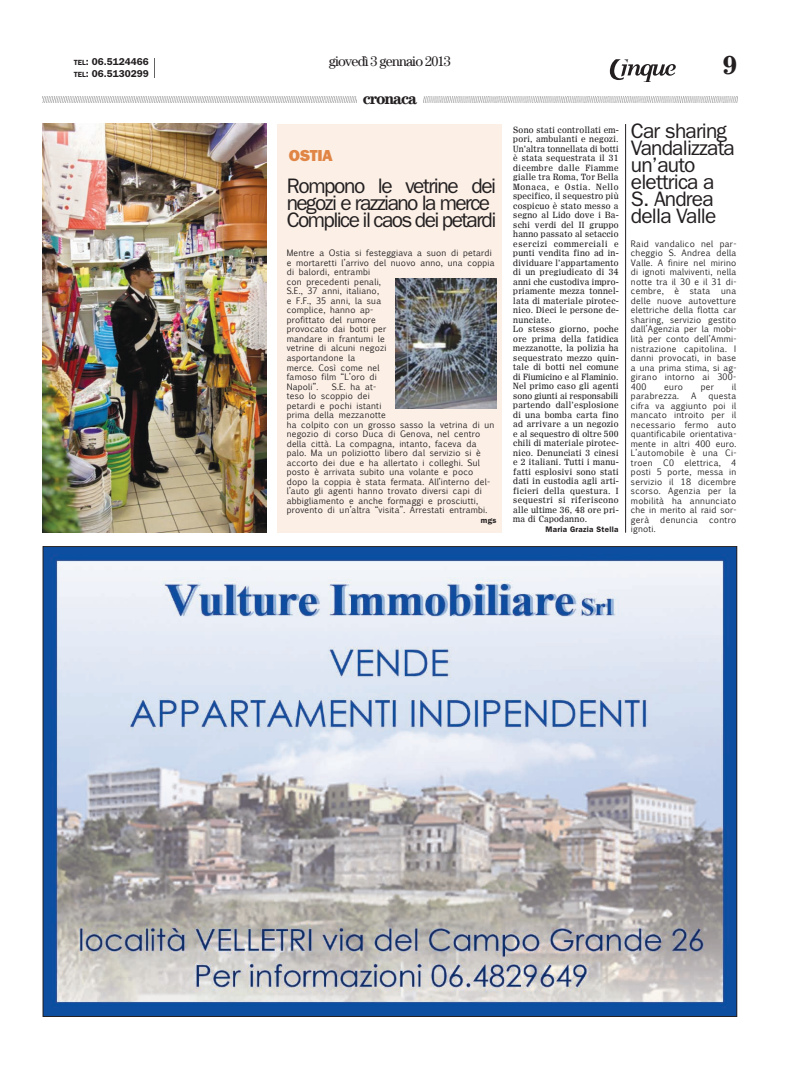
<style>
.page{position:relative;width:794px;height:1078px;background:#fff}
.page>*{position:absolute;margin:0;border:0;box-sizing:border-box;transform-origin:0 0}
.t1{font:700 26px "Century LT";color:#231f20}
.t2{font:21px/17px "ITC Franklin Gothic Std";letter-spacing:-.065em;color:#231f20}
.t3{font:21px/17px "ITC Franklin Gothic Std";letter-spacing:-.04em;color:#231f20}
.t4{font:700 16px "Century LT";letter-spacing:-.065em;color:#231f20}
.t5{font:16px "ITC Franklin Gothic Std Hvy";letter-spacing:-.025em;color:#e08545}
.t6{font:14px "Century LT";letter-spacing:-.055em;color:#231f20}
.t7{font:600 10px/12px "ITC Franklin Gothic Std";color:#231f20}
.t8{font:8.5px/9.5px "Euphemia UCAS";letter-spacing:.025em;color:#231f20;text-align:justify}
.t9{font:8px/9.5px "Excelsior Insertio LT";letter-spacing:.035em;color:#231f20}
.t10{font:600 8px "ITC Franklin Gothic Std";letter-spacing:.035em;color:#231f20}
.s1{font-size:7.5px}
</style>
<div class="page">
<svg style="left:610px;top:59px;width:66px;height:22px"></svg>
<svg style="left:154px;top:58px;width:1px;height:20px"></svg>
<img style="left:43px;top:96px;width:313px;height:6px">
<img style="left:424px;top:96px;width:313px;height:6px">
<hr style="left:625px;top:124px;width:1px;height:408px;background:#231f20">
<img style="left:45px;top:548px;width:690px;height:466px">
<div style="left:278px;top:124px;width:224px;height:408px;background:#fbefe6"></div>
<img style="left:395px;top:278px;width:101px;height:130px">
<img style="left:43px;top:123px;width:223px;height:409px">
<p class="t7" style="left:74px;top:57px;width:77px"><span class="s1">TEL</span>: 06.5124466<br><span class="s1">TEL</span>: 06.5130299</p>
<h3 class="t6" style="left:329px;top:53px;width:123px">giovedì 3 gennaio 2013</h3>
<h1 class="t1" style="left:722px;top:50px;width:16px">9</h1>
<h3 class="t4" style="left:363px;top:89px;width:56px">cronaca</h3>
<h3 class="t5" style="left:289px;top:150px;width:45px">OSTIA</h3>
<h2 class="t2" style="left:287px;top:179px;width:211px">Rompono le vetrine dei negozi e razziano la merce<br>Complice il caos dei petardi</h2>
<p class="t8" style="left:287px;top:248px;width:209px;text-align:left">Mentre a Ostia si festeggiava a suon di petardi e mortaretti l’arrivo del nuovo anno, una coppia di balordi, entrambi<br>con precedenti penali,<br>S.E., 37 anni, italiano,<br>e F.F., 35 anni, la sua<br>complice, hanno ap-<br>profittato del rumore<br>provocato dai botti per<br>mandare in frantumi le<br>vetrine di alcuni negozi<br>asportandone la<br>merce. Così come nel<br>famoso film “L’oro di<br>Napoli”.</p>
<p class="t8" style="left:287px;top:381px;width:209px;text-align:left;text-indent:45px">S.E. ha at-<br>teso lo scoppio dei<br>petardi e pochi istanti<br>prima della mezzanotte<br>ha colpito con un grosso sasso la vetrina di un negozio di corso Duca di Genova, nel centro della città. La compagna, intanto, faceva da palo. Ma un poliziotto libero dal servizio si è accorto dei due e ha allertato i colleghi. Sul posto è arrivata subito una volante e poco dopo la coppia è stata fermata. All’interno del&shy;l’auto gli agenti hanno trovato diversi capi di abbigliamento e anche formaggi e prosciutti, provento di un’altra “visita”. Arrestati entrambi.</p>
<p class="t10" style="left:481px;top:517px;width:17px">mgs</p>
<p class="t9" style="left:513px;top:125px;width:107px">Sono stati controllati em&shy;pori, ambulanti e negozi.<br>Un’altra tonnellata di botti è stata sequestrata il 31 dicembre dalle Fiamme gialle tra Roma, Tor Bella<br>Monaca, e Ostia. Nello specifico, il sequestro più cospicuo è stato messo a segno al Lido dove i Ba&shy;schi verdi del II gruppo hanno passato al setaccio esercizi commerciali e punti vendita fino ad in&shy;dividuare l’appartamento di un pregiudicato di 34 anni che custodiva impro&shy;priamente mezza tonnel&shy;lata di materiale pirotec&shy;nico. Dieci le persone de&shy;nunciate.<br>Lo stesso giorno, poche ore prima della fatidica mezzanotte, la polizia ha sequestrato mezzo quin&shy;tale di botti nel comune di Fiumicino e al Flaminio.<br>Nel primo caso gli agenti sono giunti ai responsabili partendo dall’esplosione di una bomba carta fino ad arrivare a un negozio e al sequestro di oltre 500 chili di materiale pirotec&shy;nico. Denunciati 3 cinesi e 2 italiani. Tutti i manu&shy;fatti esplosivi sono stati dati in custodia agli arti&shy;ficieri della questura. I sequestri si riferiscono alle ultime 36, 48 ore pri&shy;ma di Capodanno.</p>
<p class="t10" style="left:545px;top:526px;width:75px">Maria Grazia Stella</p>
<h2 class="t3" style="left:631px;top:124px;width:105px">Car sharing<br>Vandalizzata un’auto elettrica a<br>S. Andrea della Valle</h2>
<p class="t8" style="left:631px;top:238px;width:107px">Raid vandalico nel par&shy;cheggio S. Andrea della Valle. A finire nel mirino di ignoti malviventi, nella notte tra il 30 e il 31 di&shy;cembre, è stata una delle nuove autovetture elettriche della flotta car sharing, servizio gestito dall’Agenzia per la mobi&shy;lità per conto dell’Ammi&shy;nistrazione capitolina. I danni provocati, in base a una prima stima, si ag&shy;girano intorno ai 300- 400</p>
<p class="t8" style="left:664px;top:381px;width:20px">euro</p>
<p class="t8" style="left:701px;top:381px;width:15px">per</p>
<p class="t8" style="left:732px;top:381px;width:6px">il</p>
<p class="t8" style="left:631px;top:390px;width:50px">parabrezza.</p>
<p class="t8" style="left:691px;top:390px;width:7px">A</p>
<p class="t8" style="left:631px;top:390px;width:107px;text-indent:78px">questa cifra va aggiunto poi il mancato introito per il necessario fermo auto quantificabile orientativa&shy;mente in altri 400 euro.<br>L’automobile è una Ci&shy;troen C0 elettrica, 4 posti 5 porte, messa in servizio il 18 dicembre scorso. Agenzia per la mobilità ha annunciato che in merito al raid sor&shy;gerà</p>
<p class="t8" style="left:660px;top:514px;width:39px">denuncia</p>
<p class="t8" style="left:709px;top:514px;width:29px">contro</p>
<p class="t8" style="left:631px;top:523px;width:26px">ignoti.</p>
</div>
